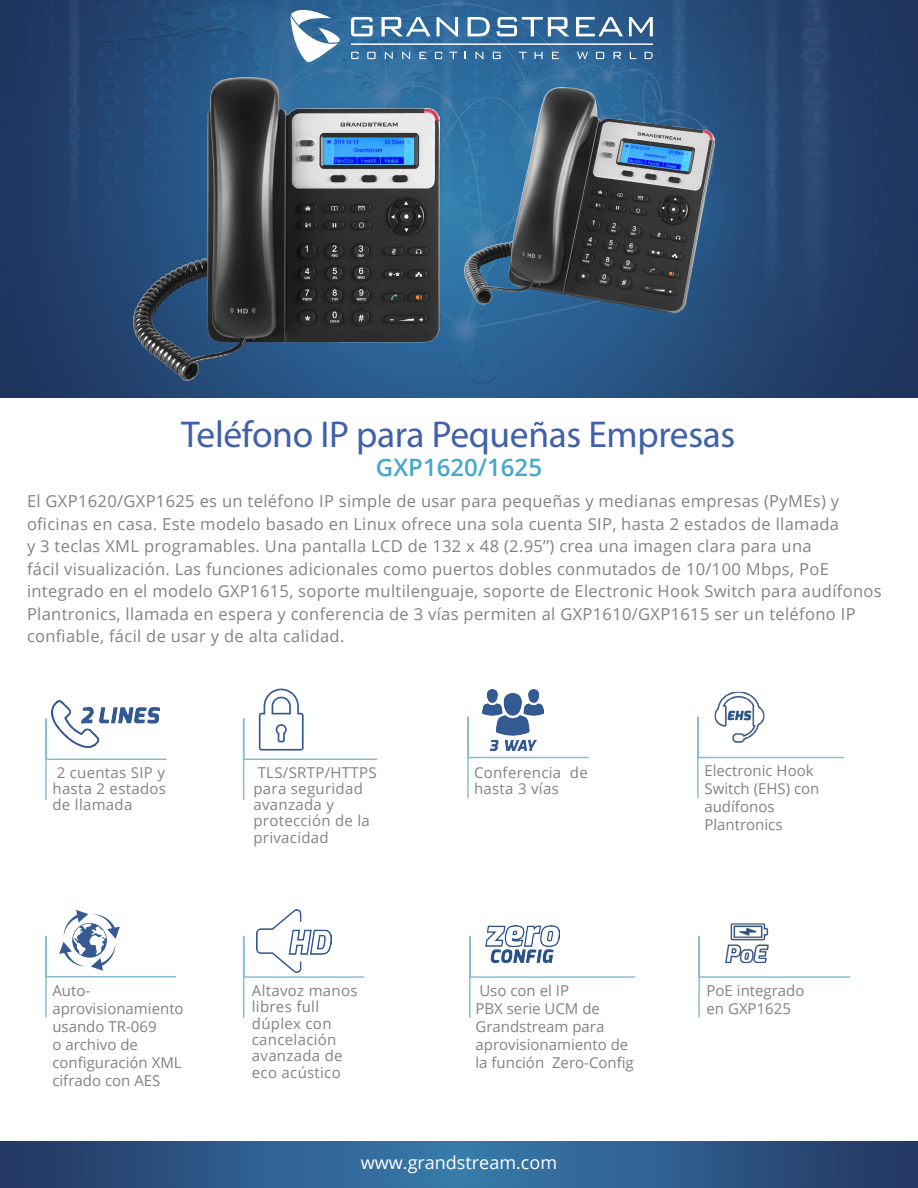
<style>
.page{position:relative;width:918px;height:1188px;background:#fff}
.page>*{position:absolute;margin:0;border:0;box-sizing:border-box;transform-origin:0 0}
.t1{font:37.5px "Myriad Pro";letter-spacing:-.01em;color:#4160ac}
.t2{font:600 24px "Open Sans";color:#46a8ca}
.t3{font:18px "Open Sans";color:#fff}
.t4{font:16.5px/22.5px "Open Sans";letter-spacing:.02em;color:#808285}
.t5{font:15px/18px "Open Sans";color:#808285}
.t6{font:15px/16.2px "Open Sans";letter-spacing:.02em;color:#808285}
</style>
<div class="page">
<img style="left:0;top:0;width:918px;height:397px">
<svg style="left:291px;top:10px;width:49px;height:52px"></svg>
<svg style="left:351px;top:17px;width:22px;height:19px"></svg>
<svg style="left:382px;top:17px;width:49px;height:19px"></svg>
<svg style="left:437px;top:17px;width:21px;height:19px"></svg>
<svg style="left:468px;top:17px;width:22px;height:19px"></svg>
<svg style="left:497px;top:17px;width:72px;height:19px"></svg>
<svg style="left:576px;top:17px;width:47px;height:19px"></svg>
<svg style="left:629px;top:17px;width:24px;height:19px"></svg>
<svg style="left:351px;top:52px;width:7px;height:7px"></svg>
<svg style="left:367px;top:52px;width:9px;height:7px"></svg>
<svg style="left:385px;top:52px;width:8px;height:7px"></svg>
<svg style="left:402px;top:52px;width:8px;height:7px"></svg>
<svg style="left:420px;top:52px;width:6px;height:7px"></svg>
<svg style="left:435px;top:52px;width:7px;height:7px"></svg>
<svg style="left:449px;top:52px;width:8px;height:7px"></svg>
<svg style="left:476px;top:52px;width:7px;height:7px"></svg>
<svg style="left:493px;top:52px;width:8px;height:7px"></svg>
<svg style="left:519px;top:52px;width:8px;height:7px"></svg>
<svg style="left:535px;top:52px;width:8px;height:7px"></svg>
<svg style="left:552px;top:52px;width:7px;height:7px"></svg>
<svg style="left:645px;top:52px;width:8px;height:7px"></svg>
<svg style="left:596px;top:52px;width:8px;height:7px"></svg>
<svg style="left:614px;top:52px;width:7px;height:7px"></svg>
<svg style="left:630px;top:52px;width:6px;height:7px"></svg>
<svg style="left:577px;top:52px;width:11px;height:7px"></svg>
<hr style="left:351px;top:44px;width:302px;height:1px;background:#fff">
<img style="left:482px;top:690px;width:62px;height:25px">
<img style="left:730px;top:923px;width:39px;height:12px">
<img style="left:52px;top:700px;width:107px;height:17px">
<img style="left:257px;top:910px;width:74px;height:25px">
<img style="left:486px;top:926px;width:74px;height:9px">
<svg style="left:0;top:1142px;width:918px;height:46px"></svg>
<svg style="left:45px;top:717px;width:122px;height:83px"></svg>
<svg style="left:467px;top:715px;width:122px;height:84px"></svg>
<svg style="left:697px;top:716px;width:148px;height:83px"></svg>
<svg style="left:242px;top:935px;width:123px;height:83px"></svg>
<svg style="left:469px;top:935px;width:167px;height:83px"></svg>
<svg style="left:698px;top:935px;width:153px;height:83px"></svg>
<svg style="left:242px;top:689px;width:136px;height:111px"></svg>
<img style="left:708px;top:691px;width:64px;height:59px">
<svg style="left:45px;top:910px;width:131px;height:108px"></svg>
<img style="left:464px;top:88px;width:251px;height:234px">
<img style="left:133px;top:77px;width:307px;height:303px">
<h1 class="t1" style="left:181px;top:411px;width:556px">Teléfono IP para Pequeñas Empresas</h1>
<h2 class="t2" style="left:376px;top:451px;width:168px">GXP1620/1625</h2>
<p class="t4" style="left:27px;top:489px;width:856px">El GXP1620/GXP1625 es un teléfono IP simple de usar para pequeñas y medianas empresas (PyMEs) y oficinas en casa. Este modelo basado en Linux ofrece una sola cuenta SIP, hasta 2 estados de llamada<br>y 3 teclas XML programables. Una pantalla LCD de 132 x 48 (2.95’’) crea una imagen clara para una<br>fácil visualización. Las funciones adicionales como puertos dobles conmutados de 10/100 Mbps, PoE integrado en el modelo GXP1615, soporte multilenguaje, soporte de Electronic Hook Switch para audífonos Plantronics, llamada en espera y conferencia de 3 vías permiten al GXP1610/GXP1615 ser un teléfono IP confiable, fácil de usar y de alta calidad.</p>
<p class="t5" style="left:52px;top:764px;width:115px;line-height:16.2px;text-align:justify">2 cuentas SIP y hasta 2 estados de llamada</p>
<p class="t6" style="left:253px;top:764px;width:125px">TLS/SRTP/HTTPS para seguridad avanzada y protección de la privacidad</p>
<p class="t6" style="left:474px;top:764px;width:115px">Conferencia de hasta 3 vías</p>
<p class="t5" style="left:704px;top:761px;width:117px">Electronic Hook<br>Switch (EHS) con audífonos<br>Plantronics</p>
<p class="t5" style="left:52px;top:981px;width:133px">Auto&shy;aprovisionamiento usando TR-069<br>o archivo de configuración XML cifrado con AES</p>
<p class="t6" style="left:252px;top:982px;width:107px">Altavoz manos libres full dúplex con cancelación avanzada de eco acústico</p>
<p class="t5" style="left:476px;top:981px;width:160px">Uso con el IP<br>PBX serie UCM de<br>Grandstream para aprovisionamiento de la función Zero-Config</p>
<p class="t5" style="left:707px;top:981px;width:99px">PoE integrado en GXP1625</p>
<p class="t3" style="left:361px;top:1151px;width:198px">www.grandstream.com</p>
</div>
